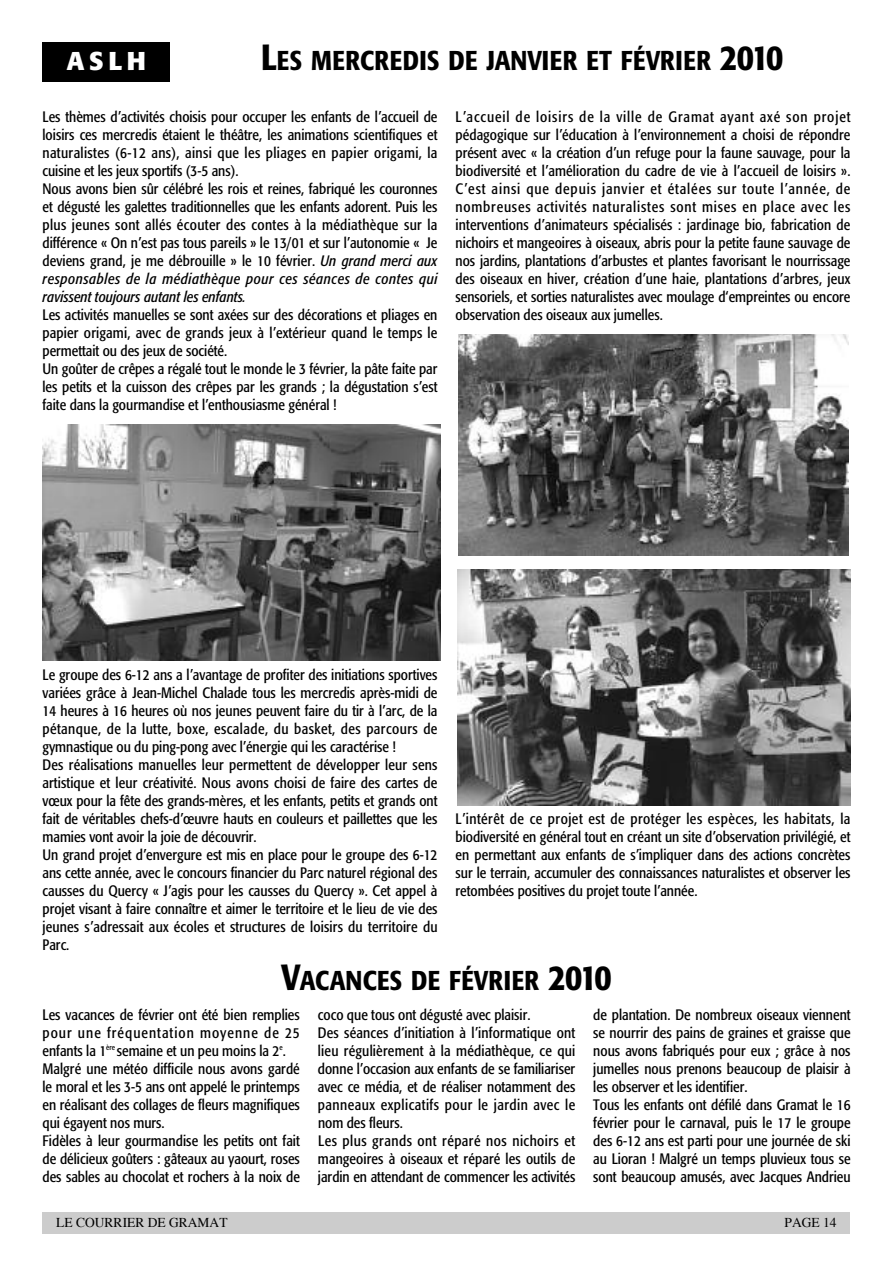
<style>
.page{position:relative;width:893px;height:1263px;background:#fff}
.page>*{position:absolute;margin:0;border:0;box-sizing:border-box;transform-origin:0 0}
.t1{font:500 condensed 27px "Formata";letter-spacing:.015em;color:#000}
.t2{font:700 25.5px "Formata";color:#fff}
.t3{font:condensed 15px/18px "Formata";color:#000}
.t4{font:13.5px "Times";color:#000}
.s1{font-size:36px}
.s2{font-style:italic}
</style>
<div class="page">
<div style="left:43px;top:1212px;width:807px;height:21px;background:#ccc"></div>
<div style="left:43px;top:43px;width:127px;height:39px;background:#000"></div>
<img style="left:43px;top:425px;width:397px;height:236px">
<img style="left:458px;top:334px;width:390px;height:221px">
<img style="left:458px;top:570px;width:392px;height:235px">
<h1 class="t1" style="left:261px;top:50px;width:524px"><span class="s1">L</span>ES MERCREDIS DE JANVIER ET FÉVRIER <span class="s1">2010</span></h1>
<h2 class="t2" style="left:67px;top:50px;width:81px">ASLH</h2>
<p class="t3" style="left:43px;top:109px;width:396px">Les thèmes d’activités choisis pour occuper les enfants de l’accueil de loisirs ces mercredis étaient le théâtre, les animations scientifiques et naturalistes (6-12 ans), ainsi que les pliages en papier origami, la cuisine et les jeux sportifs (3-5 ans).<br>Nous avons bien sûr célébré les rois et reines, fabriqué les couronnes et dégusté les galettes traditionnelles que les enfants adorent. Puis les plus jeunes sont allés écouter des contes à la médiathèque sur la différence « On n’est pas tous pareils » le 13/01 et sur l’autonomie « Je deviens grand, je me débrouille » le 10 février. <span class="s2">Un grand merci aux responsables de la médiathèque pour ces séances de contes qui ravissent toujours autant les enfants.</span></p>
<p class="t3" style="left:43px;top:307px;width:396px">Les activités manuelles se sont axées sur des décorations et pliages en papier origami, avec de grands jeux à l’extérieur quand le temps le permettait ou des jeux de société.<br>Un goûter de crêpes a régalé tout le monde le 3 février, la pâte faite par les petits et la cuisson des crêpes par les grands ; la dégustation s’est faite dans la gourmandise et l’enthousiasme général !</p>
<p class="t3" style="left:456px;top:109px;width:396px;text-align:justify">L’accueil de loisirs de la ville de Gramat ayant axé son projet pédagogique sur l’éducation à l’environnement a choisi de répondre présent avec « la création d’un refuge pour la faune sauvage, pour la biodiversité et l’amélioration du cadre de vie à l’accueil de loisirs ».<br>C’est ainsi que depuis janvier et étalées sur toute l’année, de nombreuses activités naturalistes sont mises en place avec les interventions d’animateurs spécialisés : jardinage bio, fabrication de nichoirs et mangeoires à oiseaux, abris pour la petite faune sauvage de nos jardins, plantations d’arbustes et plantes favorisant le nourrissage des oiseaux en hiver, création d’une haie, plantations d’arbres, jeux sensoriels, et sorties naturalistes avec moulage d‘empreintes ou encore observation des oiseaux aux jumelles.</p>
<p class="t3" style="left:43px;top:667px;width:396px">Le groupe des 6-12 ans a l’avantage de profiter des initiations sportives variées grâce à Jean-Michel Chalade tous les mercredis après-midi de 14 heures à 16 heures où nos jeunes peuvent faire du tir à l’arc, de la pétanque, de la lutte, boxe, escalade, du basket, des parcours de gymnastique ou du ping-pong avec l’énergie qui les caractérise !<br>Des réalisations manuelles leur permettent de développer leur sens artistique et leur créativité. Nous avons choisi de faire des cartes de vœux pour la fête des grands-mères, et les enfants, petits et grands ont fait de véritables chefs-d’œuvre hauts en couleurs et paillettes que les mamies vont avoir la joie de découvrir.<br>Un grand projet d’envergure est mis en place pour le groupe des 6-12 ans cette année, avec le concours financier du Parc naturel régional des causses du Quercy « J’agis pour les causses du Quercy ». Cet appel à projet visant à faire connaître et aimer le territoire et le lieu de vie des jeunes s’adressait aux écoles et structures de loisirs du territoire du Parc.</p>
<p class="t3" style="left:456px;top:811px;width:396px;text-align:justify">L’intérêt de ce projet est de protéger les espèces, les habitats, la biodiversité en général tout en créant un site d’observation privilégié, et en permettant aux enfants de s’impliquer dans des actions concrètes sur le terrain, accumuler des connaissances naturalistes et observer les retombées positives du projet toute l’année.</p>
<h1 class="t1" style="left:281px;top:969px;width:332px"><span class="s1">V</span>ACANCES DE FÉVRIER <span class="s1">2010</span></h1>
<p class="t3" style="left:43px;top:1007px;width:259px">Les vacances de février ont été bien remplies pour une fréquentation moyenne de 25 enfants la 1<sup>ère</sup> semaine et un peu moins la 2<sup>e</sup>.<br>Malgré une météo difficile nous avons gardé le moral et les 3-5 ans ont appelé le printemps en réalisant des collages de fleurs magnifiques qui égayent nos murs.<br>Fidèles à leur gourmandise les petits ont fait de délicieux goûters : gâteaux au yaourt, roses des sables au chocolat et rochers à la noix de</p>
<p class="t3" style="left:318px;top:1007px;width:259px">coco que tous ont dégusté avec plaisir.<br>Des séances d’initiation à l’informatique ont lieu régulièrement à la médiathèque, ce qui donne l’occasion aux enfants de se familiariser avec ce média, et de réaliser notamment des panneaux explicatifs pour le jardin avec le nom des fleurs.<br>Les plus grands ont réparé nos nichoirs et mangeoires à oiseaux et réparé les outils de jardin en attendant de commencer les activités</p>
<p class="t3" style="left:593px;top:1007px;width:259px">de plantation. De nombreux oiseaux viennent se nourrir des pains de graines et graisse que nous avons fabriqués pour eux ; grâce à nos jumelles nous prenons beaucoup de plaisir à les observer et les identifier.<br>Tous les enfants ont défilé dans Gramat le 16 février pour le carnaval, puis le 17 le groupe des 6-12 ans est parti pour une journée de ski au Lioran ! Malgré un temps pluvieux tous se sont beaucoup amusés, avec Jacques Andrieu</p>
<p class="t4" style="left:56px;top:1217px;width:173px">LE COURRIER DE GRAMAT</p>
<p class="t4" style="left:785px;top:1217px;width:54px">PAGE 14</p>
</div>
